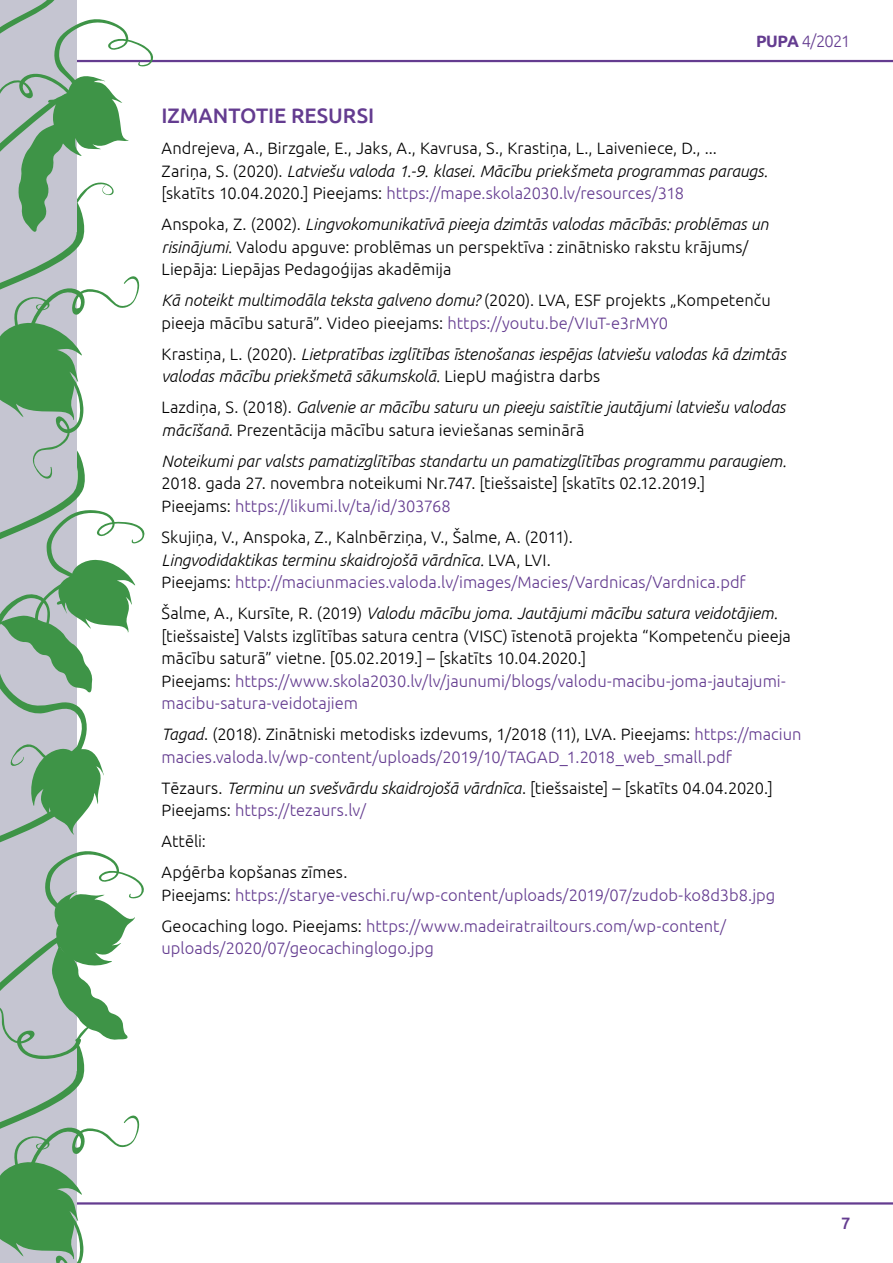
<style>
.page{position:relative;width:893px;height:1263px;background:#fff}
.page>*{position:absolute;margin:0;border:0;box-sizing:border-box;transform-origin:0 0}
.t1{font:500 21px "Ubuntu";letter-spacing:-.005em;color:#643c90}
.t2{font:300 16.5px/22.5px "Ubuntu";color:#000}
.t3{font:italic 300 16.5px/22.5px "Ubuntu";letter-spacing:-.005em;color:#000}
.t4{font:300 16.5px/22.5px "Ubuntu";color:#643c90}
.t5{font:500 16.5px "Ubuntu";color:#643c90}
.s1{font-weight:700}
.s2{font-style:italic}
.s3{color:#643c90}
.s4{font-style:normal}
.s5{font-style:italic;color:#000}
.s6{color:#000}
</style>
<div class="page">
<hr style="left:64px;top:60px;width:829px;height:2px;background:#643c90">
<hr style="left:64px;top:1202px;width:829px;height:2px;background:#643c90">
<svg style="left:0;top:0;width:158px;height:1263px"></svg>
<p class="t4" style="left:756px;top:29px;width:96px"><span class="s1">PUPA</span> 4/2021</p>
<p class="t1" style="left:162px;top:103px;width:214px">IZMANTOTIE RESURSI</p>
<p class="t2" style="left:162px;top:137px;width:608px">Andrejeva, A., Birzgale, E., Jaks, A., Kavrusa, S., Krastiņa, L., Laiveniece, D., ...<br>Zariņa, S. (2020). <span class="s2">Latviešu valoda 1.-9. klasei. Mācību priekšmeta programmas paraugs. </span>[skatīts 10.04.2020.] Pieejams: <span class="s3">https://mape.skola2030.lv/resources/318</span></p>
<p class="t2" style="left:162px;top:213px;width:608px">Anspoka, Z. (2002). <span class="s2">Lingvokomunikatīvā pieeja dzimtās valodas mācībās: problēmas un risinājumi.</span> Valodu apguve: problēmas un perspektīva : zinātnisko rakstu krājums/<br>Liepāja: Liepājas Pedagoģijas akadēmija</p>
<p class="t2" style="left:162px;top:289px;width:611px"><span class="s2">Kā noteikt multimodāla teksta galveno domu?</span> (2020). LVA, ESF projekts „Kompetenču pieeja mācību saturā”. Video pieejams: <span class="s3">https://youtu.be/VIuT-e3rMY0</span></p>
<p class="t3" style="left:162px;top:342px;width:626px"><span class="s4">Krastiņa, L. (2020).</span> Lietpratības izglītības īstenošanas iespējas latviešu valodas kā dzimtās valodas mācību priekšmetā sākumskolā. <span class="s4">LiepU maģistra darbs</span></p>
<p class="t3" style="left:162px;top:396px;width:625px"><span class="s4">Lazdiņa, S. (2018).</span> Galvenie ar mācību saturu un pieeju saistītie jautājumi latviešu valodas mācīšanā<span class="s4">. Prezentācija mācību satura ieviešanas seminārā</span></p>
<p class="t3" style="left:162px;top:449px;width:626px">Noteikumi par valsts pamatizglītības standartu un pamatizglītības programmu paraugiem.</p>
<p class="t2" style="left:162px;top:472px;width:545px">2018. gada 27. novembra noteikumi Nr.747. [tiešsaiste] [skatīts 02.12.2019.]<br>Pieejams: <span class="s3">https://likumi.lv/ta/id/303768</span></p>
<p class="t2" style="left:162px;top:525px;width:586px">Skujiņa, V., Anspoka, Z., Kalnbērziņa, V., Šalme, A. (2011).<br><span class="s2">Lingvodidaktikas terminu skaidrojošā vārdnīca.</span> LVA, LVI.<br>Pieejams: <span class="s3">http://maciunmacies.valoda.lv/images/Macies/Vardnicas/Vardnica.pdf</span></p>
<p class="t2" style="left:162px;top:601px;width:631px">Šalme, A., Kursīte, R. (2019) <span class="s2">Valodu mācību joma. Jautājumi mācību satura veidotājiem. </span>[tiešsaiste] Valsts izglītības satura centra (VISC) īstenotā projekta “Kompetenču pieeja mācību saturā” vietne. [05.02.2019.] – [skatīts 10.04.2020.]<br>Pieejams: <span class="s3">https://www.skola2030.lv/lv/jaunumi/blogs/valodu-macibu-joma-jautajumi&shy;macibu-satura-veidotajiem</span></p>
<p class="t4" style="left:162px;top:722px;width:641px"><span class="s5">Tagad</span><span class="s6">. (2018). Zinātniski metodisks izdevums, 1/2018 (11), LVA. Pieejams:</span> https://maciun macies.valoda.lv/wp-content/uploads/2019/10/TAGAD_1.2018_web_small.pdf</p>
<p class="t2" style="left:162px;top:776px;width:613px">Tēzaurs. <span class="s2">Terminu un svešvārdu skaidrojošā vārdnīca</span>. [tiešsaiste] – [skatīts 04.04.2020.]<br>Pieejams: <span class="s3">https://tezaurs.lv/</span></p>
<p class="t2" style="left:162px;top:825px;width:187px;line-height:31px">Attēli:<br>Apģērba kopšanas zīmes.</p>
<p class="t4" style="left:162px;top:879px;width:615px;line-height:31px"><span class="s6">Pieejams:</span> https://starye-veschi.ru/wp-content/uploads/2019/07/zudob-ko8d3b8.jpg<br><span class="s6">Geocaching logo. Pieejams:</span> https://www.madeiratrailtours.com/wp-content/</p>
<p class="t4" style="left:162px;top:936px;width:274px">uploads/2020/07/geocachinglogo.jpg</p>
<p class="t5" style="left:841px;top:1213px;width:11px">7</p>
</div>
